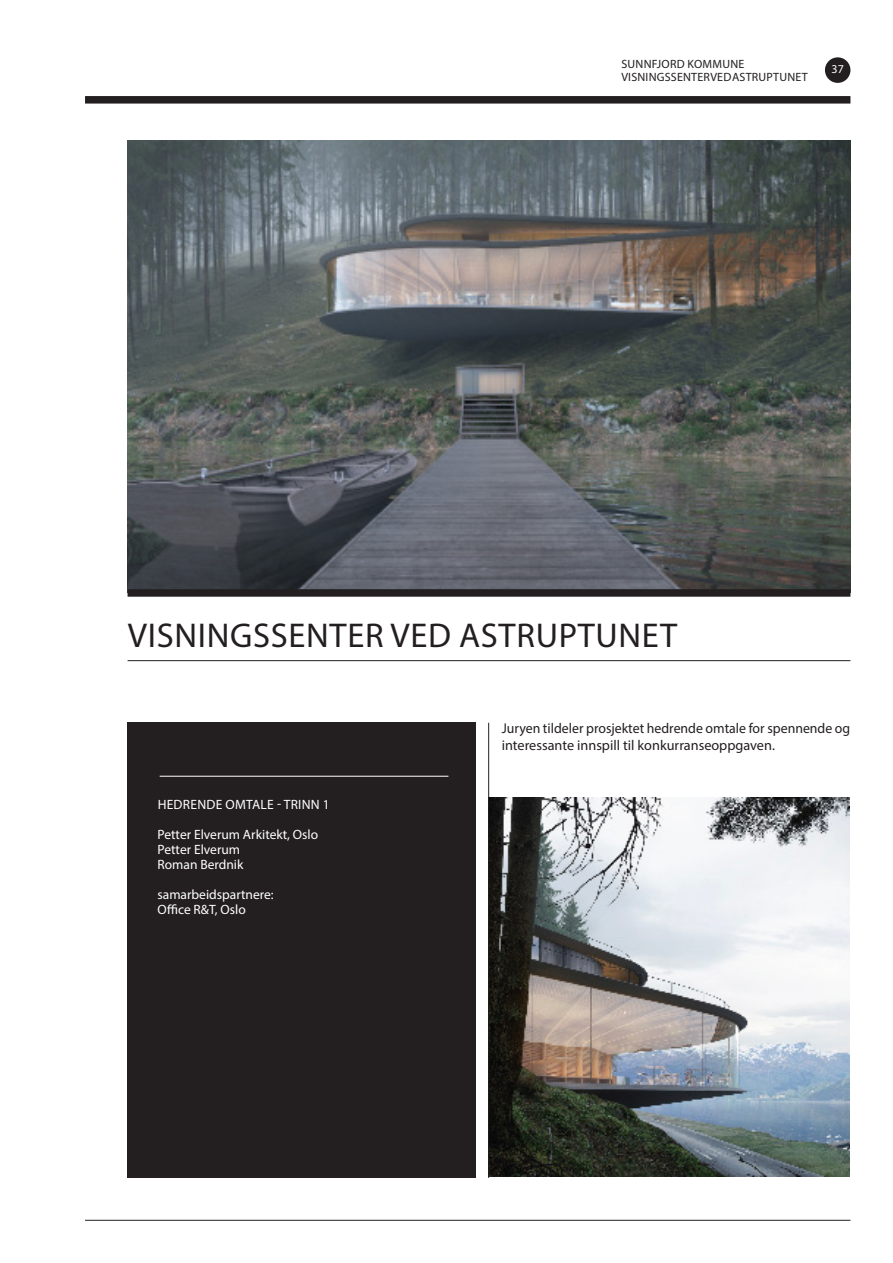
<style>
.page{position:relative;width:893px;height:1263px;background:#fff}
.page>*{position:absolute;margin:0;border:0;box-sizing:border-box;transform-origin:0 0}
.overskrift{font:34.5px "Myriad Pro";letter-spacing:.02em;color:#231f20}
.brød{font:14.25px/17px "Myriad Pro";color:#231f20}
.Fakta_hvit{font:13.5px "Myriad Pro";color:#fff}
.Fakta_hvit-2{font:13.5px "Myriad Pro";letter-spacing:.02em;color:#fff}
.t1{font:12px/13.5px "Myriad Pro";letter-spacing:.02em;color:#231f20}
.t2{font:12px "Myriad Pro";color:#fff}
</style>
<div class="page">
<div style="left:825px;top:57px;width:25px;height:26px;background:#231f20;border-radius:50%"></div>
<hr style="left:85px;top:1220px;width:765px;height:1px;background:#231f20">
<div style="left:85px;top:96px;width:765px;height:8px;background:#231f20"></div>
<img style="left:489px;top:797px;width:361px;height:380px">
<img style="left:128px;top:140px;width:722px;height:449px">
<hr style="left:488px;top:723px;width:1px;height:455px;background:#231f20">
<div style="left:128px;top:589px;width:722px;height:8px;background:#231f20"></div>
<hr style="left:128px;top:660px;width:722px;height:1px;background:#231f20">
<div style="left:128px;top:723px;width:348px;height:455px;background:#231f20"></div>
<hr style="left:160px;top:776px;width:288px;height:1px;background:#fff">
<p class="t1" style="left:621px;top:57px;width:188px">SUNNFJORD KOMMUNE<br>VISNINGSSENTER VED ASTRUPTUNET</p>
<p class="t2" style="left:831px;top:62px;width:14px">37</p>
<p class="overskrift" style="left:128px;top:614px;width:551px">VISNINGSSENTER VED ASTRUPTUNET</p>
<p class="Fakta_hvit-2" style="left:158px;top:796px;width:174px">HEDRENDE OMTALE - TRINN 1</p>
<p class="Fakta_hvit" style="left:158px;top:826px;width:162px">Petter Elverum Arkitekt, Oslo</p>
<p class="Fakta_hvit" style="left:158px;top:841px;width:84px">Petter Elverum</p>
<p class="Fakta_hvit" style="left:158px;top:856px;width:87px">Roman Berdnik</p>
<p class="Fakta_hvit" style="left:158px;top:886px;width:118px">samarbeidspartnere:</p>
<p class="Fakta_hvit" style="left:158px;top:901px;width:90px">Office R&amp;T, Oslo</p>
<p class="brød" style="left:502px;top:720px;width:350px">Juryen tildeler prosjektet hedrende omtale for spennende og interessante innspill til konkurranseoppgaven.</p>
</div>
